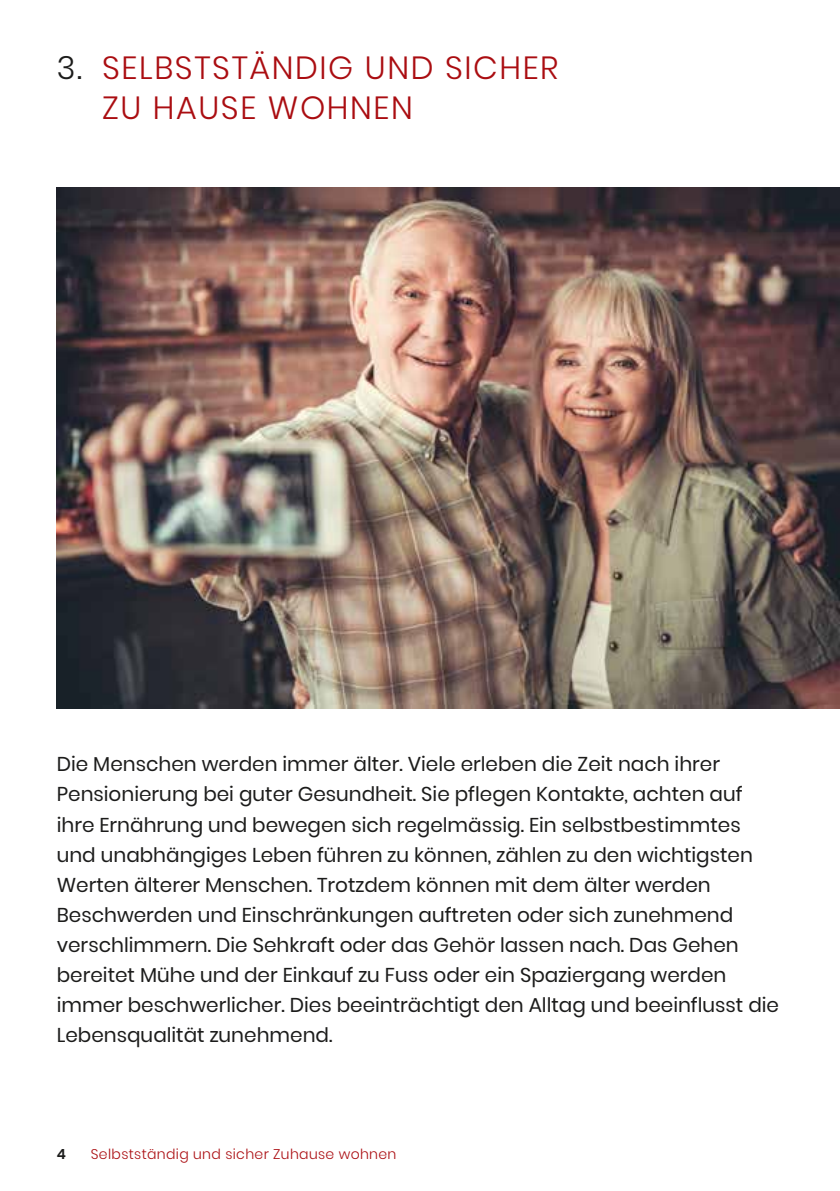
<style>
.page{position:relative;width:840px;height:1191px;background:#fff}
.page>*{position:absolute;margin:0;border:0;box-sizing:border-box;transform-origin:0 0}
.t1{font:300 32px/40px "Poppins";letter-spacing:.05em;color:#aa0d11}
.t2{font:20px/30px "Poppins";color:#1c1c1b}
.t3{font:300 14px "Poppins";letter-spacing:.025em;color:#aa0d11}
.t4{font:600 14px "Poppins";color:#1c1c1b}
.s1{color:#1c1c1b}
</style>
<div class="page">
<img style="left:57px;top:187px;width:782px;height:521px">
<h1 class="t1" style="left:102px;top:48px;width:457px;text-indent:-45px"><span class="s1">3.</span> SELBSTSTÄNDIG UND SICHER<br>ZU HAUSE WOHNEN</h1>
<p class="t2" style="left:57px;top:749px;width:723px">Die Menschen werden immer älter. Viele erleben die Zeit nach ihrer Pensionierung bei guter Gesundheit. Sie pflegen Kontakte, achten auf ihre Ernährung und bewegen sich regelmässig. Ein selbstbestimmtes und unabhängiges Leben führen zu können, zählen zu den wichtigsten Werten älterer Menschen. Trotzdem können mit dem älter werden Beschwerden und Einschränkungen auftreten oder sich zunehmend verschlimmern. Die Sehkraft oder das Gehör lassen nach. Das Gehen bereitet Mühe und der Einkauf zu Fuss oder ein Spaziergang werden immer beschwerlicher. Dies beeinträchtigt den Alltag und beeinflusst die Lebensqualität zunehmend.</p>
<p class="t4" style="left:57px;top:1145px;width:11px">4</p>
<p class="t3" style="left:91px;top:1145px;width:307px">Selbstständig und sicher Zuhause wohnen</p>
</div>
